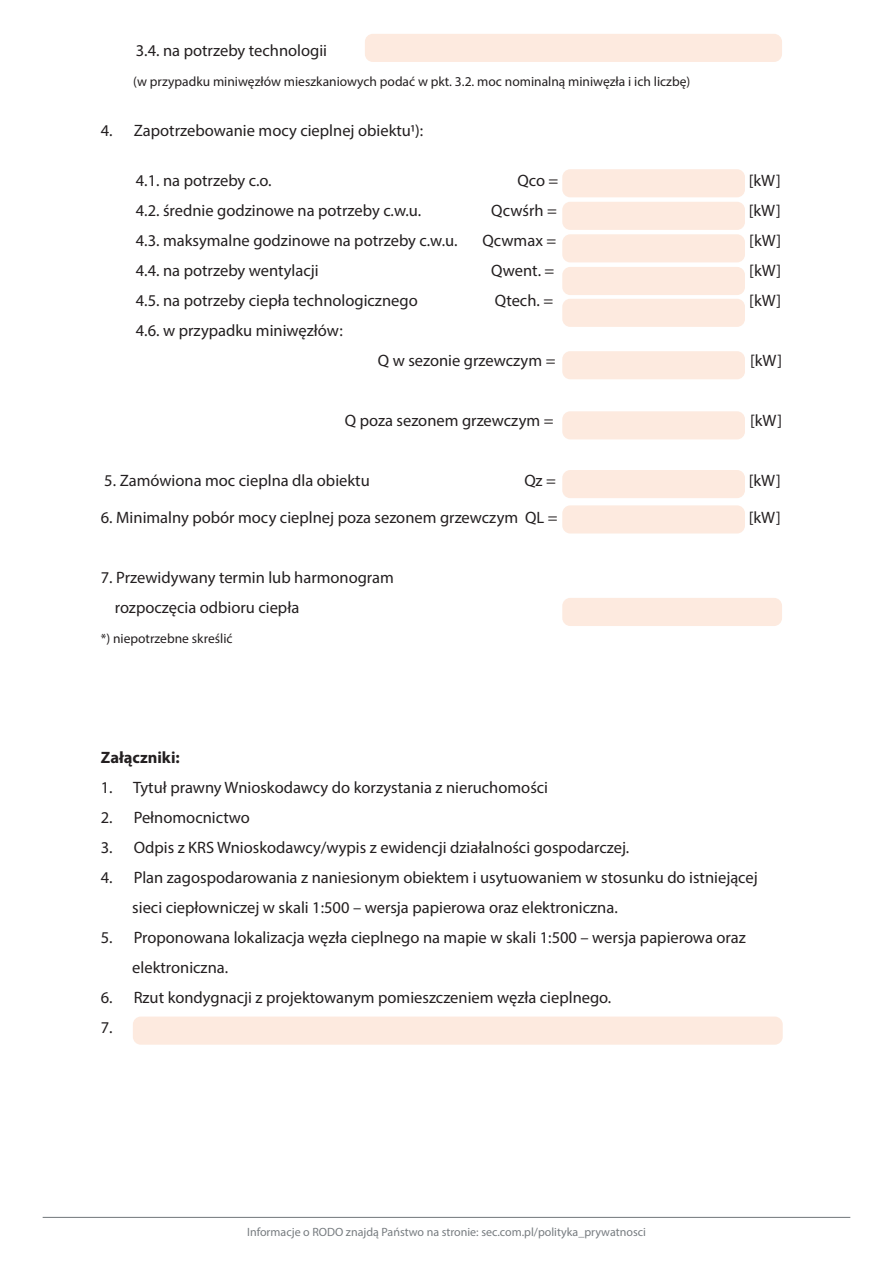
<style>
.page{position:relative;width:893px;height:1263px;background:#fff}
.page>*{position:absolute;margin:0;border:0;box-sizing:border-box;transform-origin:0 0}
.t1{font:16.5px/30px "Myriad Pro";color:#231f20}
.t2{font:700 16.5px "Myriad Pro";color:#231f20}
.t3{font:13.5px "Myriad Pro";color:#231f20}
.t4{font:12px "Myriad Pro";color:#777c80}
</style>
<div class="page">
<div style="left:562px;top:169px;width:183px;height:28px;background:#fdeadf;border-radius:8px"></div>
<div style="left:562px;top:202px;width:183px;height:28px;background:#fdeadf;border-radius:8px"></div>
<div style="left:562px;top:234px;width:183px;height:28px;background:#fdeadf;border-radius:8px"></div>
<div style="left:562px;top:267px;width:183px;height:28px;background:#fdeadf;border-radius:8px"></div>
<div style="left:562px;top:299px;width:183px;height:28px;background:#fdeadf;border-radius:8px"></div>
<div style="left:562px;top:351px;width:183px;height:28px;background:#fdeadf;border-radius:8px"></div>
<div style="left:562px;top:411px;width:183px;height:28px;background:#fdeadf;border-radius:8px"></div>
<div style="left:562px;top:470px;width:183px;height:28px;background:#fdeadf;border-radius:8px"></div>
<div style="left:562px;top:505px;width:183px;height:28px;background:#fdeadf;border-radius:8px"></div>
<div style="left:562px;top:598px;width:220px;height:28px;background:#fdeadf;border-radius:8px"></div>
<div style="left:133px;top:1016px;width:650px;height:29px;background:#fdeadf;border-radius:8px"></div>
<div style="left:365px;top:34px;width:417px;height:28px;background:#fdeadf;border-radius:8px"></div>
<hr style="left:43px;top:1217px;width:807px;height:1px;background:#777c80">
<p class="t1" style="left:136px;top:35px;width:193px">3.4. na potrzeby technologii</p>
<p class="t3" style="left:133px;top:73px;width:559px">(w przypadku miniwęzłów mieszkaniowych podać w pkt. 3.2. moc nominalną miniwęzła i ich liczbę)</p>
<p class="t1" style="left:101px;top:115px;width:324px">4. Zapotrzebowanie mocy cieplnej obiektu1):</p>
<p class="t1" style="left:136px;top:165px;width:137px">4.1. na potrzeby c.o.</p>
<p class="t1" style="left:517px;top:165px;width:43px">Qco =</p>
<p class="t1" style="left:749px;top:165px;width:33px">[kW]</p>
<p class="t1" style="left:136px;top:195px;width:287px">4.2. średnie godzinowe na potrzeby c.w.u.</p>
<p class="t1" style="left:491px;top:195px;width:67px">Qcwśrh =</p>
<p class="t1" style="left:749px;top:195px;width:33px">[kW]</p>
<p class="t1" style="left:136px;top:225px;width:323px">4.3. maksymalne godzinowe na potrzeby c.w.u.</p>
<p class="t1" style="left:482px;top:225px;width:75px">Qcwmax =</p>
<p class="t1" style="left:749px;top:225px;width:33px">[kW]</p>
<p class="t1" style="left:136px;top:255px;width:184px">4.4. na potrzeby wentylacji</p>
<p class="t1" style="left:491px;top:255px;width:65px">Qwent. =</p>
<p class="t1" style="left:749px;top:255px;width:33px">[kW]</p>
<p class="t1" style="left:136px;top:285px;width:283px">4.5. na potrzeby ciepła technologicznego</p>
<p class="t1" style="left:495px;top:285px;width:60px">Qtech. =</p>
<p class="t1" style="left:749px;top:285px;width:33px">[kW]</p>
<p class="t1" style="left:136px;top:315px;width:208px">4.6. w przypadku miniwęzłów:</p>
<p class="t1" style="left:378px;top:345px;width:179px">Q w sezonie grzewczym =</p>
<p class="t1" style="left:750px;top:345px;width:33px">[kW]</p>
<p class="t1" style="left:345px;top:405px;width:210px">Q poza sezonem grzewczym =</p>
<p class="t1" style="left:750px;top:405px;width:33px">[kW]</p>
<p class="t1" style="left:104px;top:465px;width:267px">5. Zamówiona moc cieplna dla obiektu</p>
<p class="t1" style="left:524px;top:465px;width:33px">Qz =</p>
<p class="t1" style="left:749px;top:465px;width:33px">[kW]</p>
<p class="t1" style="left:101px;top:502px;width:458px">6. Minimalny pobór mocy cieplnej poza sezonem grzewczym QL =</p>
<p class="t1" style="left:749px;top:502px;width:33px">[kW]</p>
<p class="t1" style="left:115px;top:562px;width:281px;text-indent:-14px">7. Przewidywany termin lub harmonogram rozpoczęcia odbioru ciepła</p>
<p class="t3" style="left:101px;top:630px;width:133px">*) niepotrzebne skreślić</p>
<p class="t2" style="left:101px;top:747px;width:81px">Załączniki:</p>
<p class="t1" style="left:101px;top:772px;width:449px">1. Tytuł prawny Wnioskodawcy do korzystania z nieruchomości</p>
<p class="t1" style="left:101px;top:802px;width:151px">2. Pełnomocnictwo</p>
<p class="t1" style="left:101px;top:832px;width:530px">3. Odpis z KRS Wnioskodawcy/wypis z ewidencji działalności gospodarczej.</p>
<p class="t1" style="left:132px;top:862px;width:627px;text-indent:-31px">4. Plan zagospodarowania z naniesionym obiektem i usytuowaniem w stosunku do istniejącej sieci ciepłowniczej w skali 1:500 – wersja papierowa oraz elektroniczna.</p>
<p class="t1" style="left:132px;top:922px;width:615px;text-indent:-31px">5. Proponowana lokalizacja węzła cieplnego na mapie w skali 1:500 – wersja papierowa oraz elektroniczna.</p>
<p class="t1" style="left:101px;top:982px;width:512px">6. Rzut kondygnacji z projektowanym pomieszczeniem węzła cieplnego.<br>7.</p>
<p class="t4" style="left:247px;top:1225px;width:400px">Informacje o RODO znajdą Państwo na stronie: sec.com.pl/polityka_prywatnosci</p>
</div>
